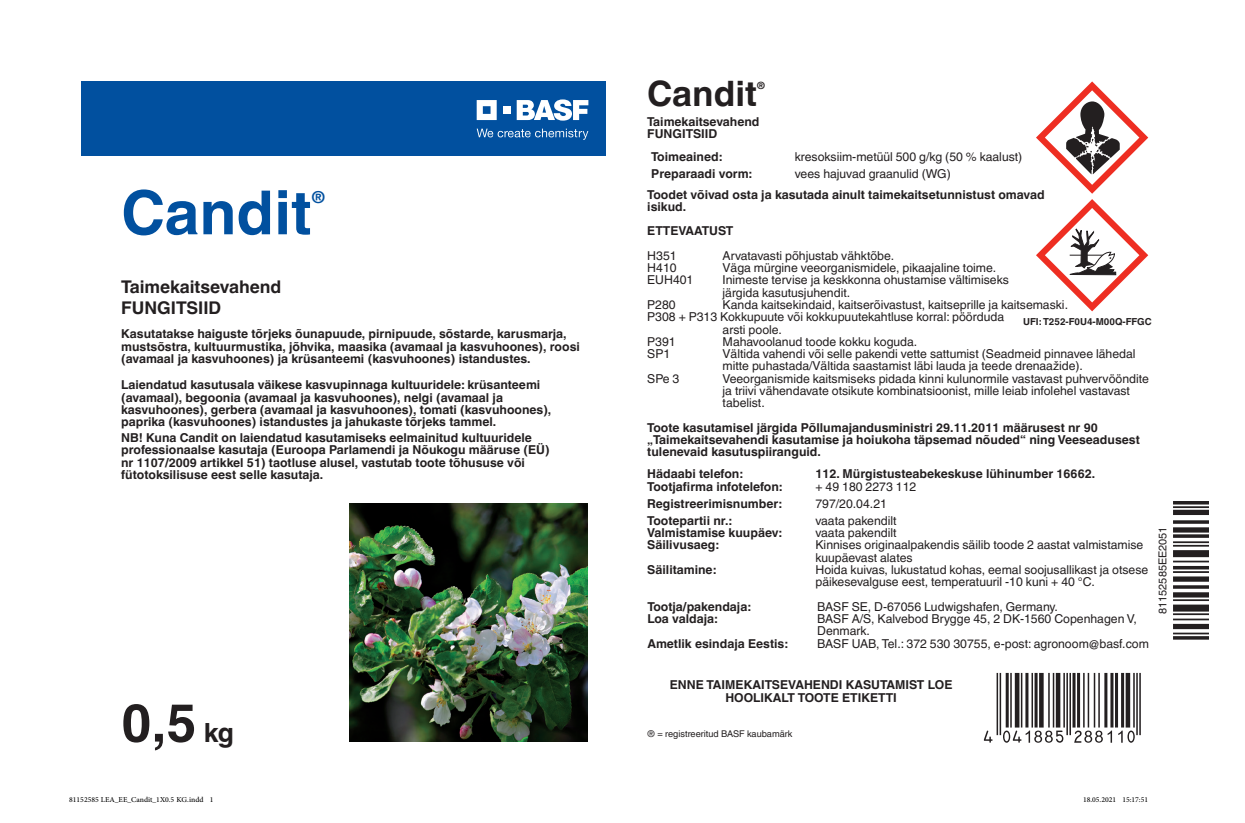
<style>
.page{position:relative;width:1245px;height:823px;background:#fff}
.page>*{position:absolute;margin:0;border:0;box-sizing:border-box;transform-origin:0 0}
.t1{font:700 60.73px "Helvetica Linotype";color:#01509f}
.t2{font:700 52.85px "Helvetica Linotype";color:#231f20}
.t3{font:700 35px "Helvetica Linotype";color:#231f20}
.t4{font:700 17.5px/21.2px "Helvetica Linotype";color:#231f20}
.t5{font:700 16.45px "Helvetica Linotype";color:#01509f}
.t6{font:700 12.25px/12.2px "Helvetica Linotype";color:#231f20}
.t7{font:12.25px/12.2px "Helvetica Linotype";color:#231f20}
.t8{font:11.03px "Helvetica Linotype";color:#231f20}
.t9{font:10.5px "Adobe Arabic";color:#000}
.t10{font:700 9.97px "Helvetica Linotype";color:#231f20}
.t11{font:700 9.62px "Helvetica Linotype";color:#231f20}
.t12{font:9.28px "Helvetica Linotype";color:#231f20}
.s1{font-size:26.43px}
</style>
<div class="page">
<img style="left:349px;top:503px;width:238px;height:238px">
<svg style="left:1036px;top:81px;width:112px;height:230px"></svg>
<div style="left:81px;top:81px;width:525px;height:75px;background:#01509f"></div>
<svg style="left:516px;top:99px;width:72px;height:22px"></svg>
<svg style="left:476px;top:100px;width:20px;height:20px"></svg>
<div style="left:503px;top:106px;width:7px;height:8px;background:#fff"></div>
<svg style="left:476px;top:129px;width:112px;height:11px"></svg>
<h1 class="t1" style="left:121px;top:178px;width:192px">Candit</h1>
<h3 class="t5" style="left:311px;top:187px;width:15px">®</h3>
<h3 class="t4" style="left:121px;top:276px;width:162px">Taimekaitsevahend<br>FUNGITSIID</h3>
<p class="t6" style="left:121px;top:328px;width:460px">Kasutatakse haiguste tõrjeks õunapuude, pirnipuude, sõstarde, karusmarja, mustsõstra, kultuurmustika, jõhvika, maasika (avamaal ja kasvuhoones), roosi (avamaal ja kasvuhoones) ja krüsanteemi (kasvuhoones) istandustes.</p>
<p class="t6" style="left:121px;top:379px;width:431px">Laiendatud kasutusala väikese kasvupinnaga kultuuridele: krüsanteemi (avamaal), begoonia (avamaal ja kasvuhoones), nelgi (avamaal ja kasvuhoones), gerbera (avamaal ja kasvuhoones), tomati (kasvuhoones), paprika (kasvuhoones) istandustes ja jahukaste tõrjeks tammel.</p>
<p class="t6" style="left:121px;top:432px;width:430px">NB! Kuna Candit on laiendatud kasutamiseks eelmainitud kultuuridele professionaalse kasutaja (Euroopa Parlamendi ja Nõukogu määruse (EÜ) nr 1107/2009 artikkel 51) taotluse alusel, vastutab toote tõhususe või fütotoksilisuse eest selle kasutaja.</p>
<h2 class="t2" style="left:121px;top:692px;width:115px">0,5 <span class="s1">kg</span></h2>
<h3 class="t3" style="left:647px;top:74px;width:111px">Candit</h3>
<p class="t10" style="left:756px;top:80px;width:10px">®</p>
<p class="t6" style="left:647px;top:115px;width:114px">Taimekaitsevahend<br>FUNGITSIID</p>
<p class="t6" style="left:651px;top:150px;width:72px">Toimeained:</p>
<p class="t7" style="left:794px;top:150px;width:229px">kresoksiim-metüül 500 g/kg (50 % kaalust)</p>
<p class="t6" style="left:651px;top:167px;width:102px">Preparaadi vorm:</p>
<p class="t7" style="left:794px;top:167px;width:157px">vees hajuvad graanulid (WG)</p>
<p class="t6" style="left:647px;top:188px;width:399px">Toodet võivad osta ja kasutada ainult taimekaitsetunnistust omavad isikud.</p>
<p class="t6" style="left:647px;top:225px;width:88px">ETTEVAATUST</p>
<p class="t7" style="left:647px;top:249px;width:31px">H351</p>
<p class="t7" style="left:722px;top:249px;width:173px">Arvatavasti põhjustab vähktõbe.</p>
<p class="t7" style="left:647px;top:262px;width:31px">H410</p>
<p class="t7" style="left:722px;top:262px;width:275px">Väga mürgine veeorganismidele, pikaajaline toime.</p>
<p class="t7" style="left:647px;top:274px;width:48px">EUH401</p>
<p class="t7" style="left:722px;top:274px;width:288px">Inimeste tervise ja keskkonna ohustamise vältimiseks järgida kasutusjuhendit.</p>
<p class="t7" style="left:647px;top:298px;width:30px">P280</p>
<p class="t7" style="left:722px;top:298px;width:347px">Kanda kaitsekindaid, kaitserõivastust, kaitseprille ja kaitsemaski.</p>
<p class="t7" style="left:647px;top:311px;width:358px">P308 + P313 Kokkupuute või kokkupuutekahtluse korral: pöörduda</p>
<p class="t7" style="left:722px;top:323px;width:61px">arsti poole.</p>
<p class="t7" style="left:647px;top:335px;width:30px">P391</p>
<p class="t7" style="left:722px;top:335px;width:196px">Mahavoolanud toode kokku koguda.</p>
<p class="t7" style="left:647px;top:347px;width:24px">SP1</p>
<p class="t7" style="left:722px;top:347px;width:414px">Vältida vahendi või selle pakendi vette sattumist (Seadmeid pinnavee lähedal mitte puhastada/Vältida saastamist läbi lauda ja teede drenaažide).</p>
<p class="t7" style="left:647px;top:372px;width:34px">SPe 3</p>
<p class="t7" style="left:722px;top:372px;width:428px">Veeorganismide kaitsmiseks pidada kinni kulunormile vastavast puhvervööndite ja triivi vähendavate otsikute kombinatsioonist, mille leiab infolehel vastavast tabelist.</p>
<p class="t6" style="left:647px;top:421px;width:494px">Toote kasutamisel järgida Põllumajandusministri 29.11.2011 määrusest nr 90 „Taimekaitsevahendi kasutamise ja hoiukoha täpsemad nõuded“ ning Veeseadusest tulenevaid kasutuspiiranguid.</p>
<p class="t6" style="left:647px;top:468px;width:97px">Hädaabi telefon:</p>
<p class="t6" style="left:815px;top:468px;width:281px">112. Mürgistusteabekeskuse lühinumber 16662.</p>
<p class="t6" style="left:647px;top:480px;width:136px">Tootjafirma infotelefon:</p>
<p class="t7" style="left:815px;top:480px;width:102px">+ 49 180 2273 112</p>
<p class="t6" style="left:647px;top:497px;width:136px">Registreerimisnumber:</p>
<p class="t7" style="left:815px;top:497px;width:73px">797/20.04.21</p>
<p class="t6" style="left:647px;top:514px;width:86px">Tootepartii nr.:</p>
<p class="t7" style="left:815px;top:514px;width:83px">vaata pakendilt</p>
<p class="t6" style="left:647px;top:527px;width:136px">Valmistamise kuupäev:</p>
<p class="t7" style="left:815px;top:527px;width:83px">vaata pakendilt</p>
<p class="t6" style="left:647px;top:539px;width:73px">Säilivusaeg:</p>
<p class="t7" style="left:815px;top:539px;width:329px">Kinnises originaalpakendis säilib toode 2 aastat valmistamise kuupäevast alates</p>
<p class="t6" style="left:647px;top:563px;width:70px">Säilitamine:</p>
<p class="t7" style="left:815px;top:563px;width:334px">Hoida kuivas, lukustatud kohas, eemal soojusallikast ja otsese päikesevalguse eest, temperatuuril -10 kuni + 40 °C.</p>
<p class="t6" style="left:647px;top:600px;width:105px">Tootja/pakendaja:</p>
<p class="t7" style="left:817px;top:600px;width:242px">BASF SE, D-67056 Ludwigshafen, Germany.</p>
<p class="t6" style="left:647px;top:612px;width:72px">Loa valdaja:</p>
<p class="t7" style="left:817px;top:612px;width:321px">BASF A/S, Kalvebod Brygge 45, 2 DK-1560 Copenhagen V,<br>Denmark.</p>
<p class="t6" style="left:647px;top:637px;width:142px">Ametlik esindaja Eestis:</p>
<p class="t7" style="left:817px;top:637px;width:333px">BASF UAB, Tel.: 372 530 30755, e-post: agronoom@basf.com</p>
<p class="t6" style="left:669px;top:679px;width:284px;text-align:center">ENNE TAIMEKAITSEVAHENDI KASUTAMIST LOE<br>HOOLIKALT TOOTE ETIKETTI</p>
<p class="t11" style="left:1022px;top:316px;width:130px">UFI: T252-F0U4-M00Q-FFGC</p>
<p class="t8" style="left:1155px;top:614px;width:89px;rotate:-90deg">81152585EE2051</p>
<p class="t12" style="left:647px;top:728px;width:147px">® = registreeritud BASF kaubamärk</p>
<p class="t9" style="left:69px;top:792px;width:146px">81152585 LEA_EE_Candit_1X0.5 KG.indd 1</p>
<p class="t9" style="left:1082px;top:792px;width:67px">18.05.2021 15:17:51</p>
</div>
